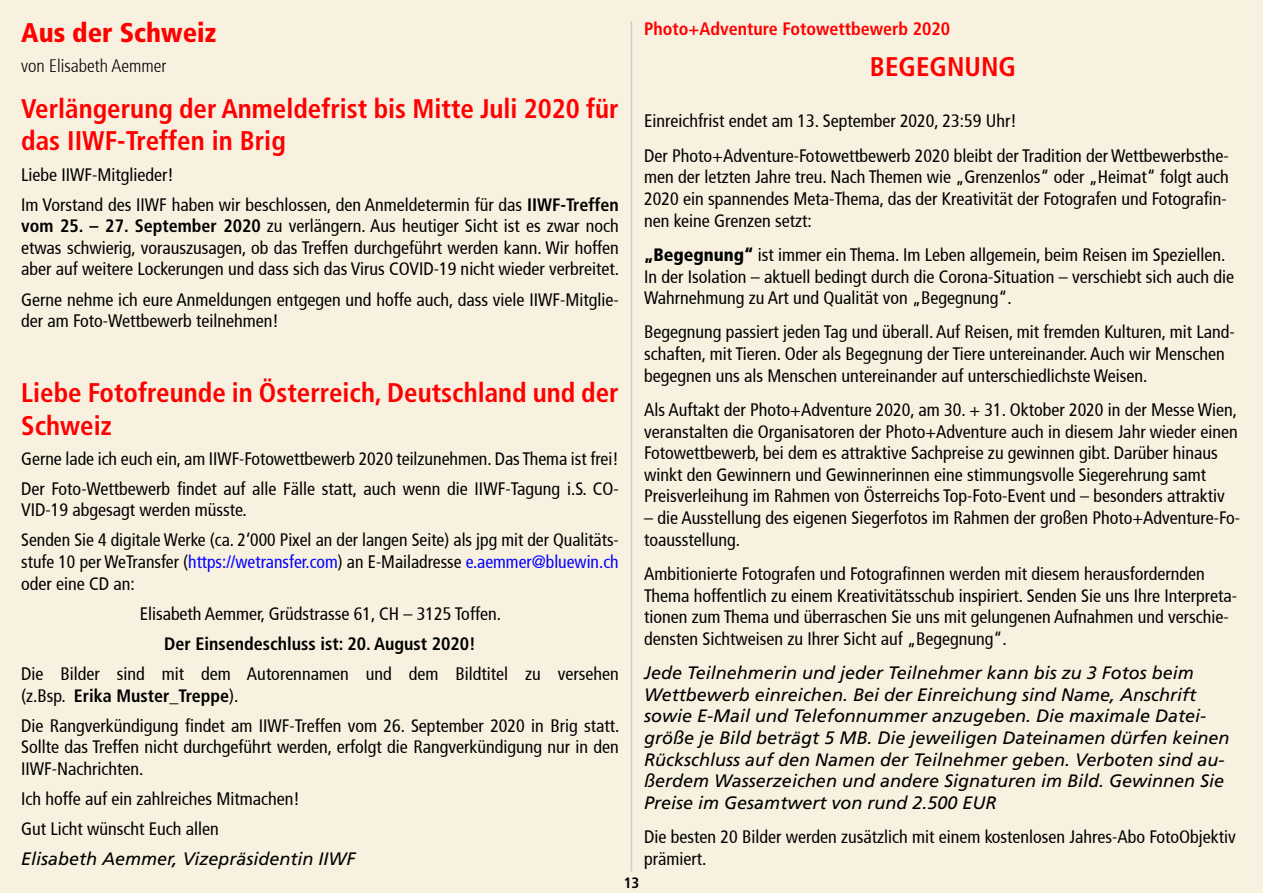
<style>
.page{position:relative;width:1263px;height:893px;background:#f8f1e0}
.page>*{position:absolute;margin:0;border:0;box-sizing:border-box;transform-origin:0 0}
.t1{font:700 condensed 27px/32.4px "Frutiger";color:#f00}
.t2{font:900 condensed 27px "Frutiger";color:#f00}
.t3{font:condensed 18px/21.6px "Frutiger";color:#000}
.t4{font:italic 18px/21.6px "Frutiger";color:#000}
.t5{font:700 condensed 18px "Frutiger";color:#000}
.t6{font:700 condensed 18px "Frutiger";color:#f00}
.t7{font:300 condensed 18px "Frutiger";color:#000}
.t8{font:700 condensed 15px "Frutiger";color:#000}
.s1{font-weight:700}
.s2{color:#00f}
.s3{font-weight:900}
</style>
<div class="page">
<hr style="left:631px;top:21px;width:1px;height:851px;background:#ccc">
<h1 class="t2" style="left:21px;top:16px;width:197px">Aus der Schweiz</h1>
<p class="t7" style="left:21px;top:55px;width:147px">von Elisabeth Aemmer</p>
<h1 class="t1" style="left:21px;top:93px;width:599px">Verlängerung der Anmeldefrist bis Mitte Juli 2020 für das IIWF-Treffen in Brig</h1>
<p class="t3" style="left:21px;top:159px;width:599px;line-height:30.2px">Liebe IIWF-Mitglieder!<br>Im Vorstand des IIWF haben wir beschlossen, den Anmeldetermin für das <span class="s1">IIWF-Treffen</span></p>
<p class="t3" style="left:21px;top:215px;width:599px;text-align:justify"><span class="s1">vom 25. – 27. September 2020</span> zu verlängern. Aus heutiger Sicht ist es zwar noch etwas schwierig, vorauszusagen, ob das Treffen durchgeführt werden kann. Wir hoffen aber auf weitere Lockerungen und dass sich das Virus COVID-19 nicht wieder verbreitet.</p>
<p class="t3" style="left:21px;top:289px;width:599px">Gerne nehme ich eure Anmeldungen entgegen und hoffe auch, dass viele IIWF-Mitglie&shy;der am Foto-Wettbewerb teilnehmen!</p>
<h1 class="t1" style="left:21px;top:377px;width:599px">Liebe Fotofreunde in Österreich, Deutschland und der<br>Schweiz</h1>
<p class="t3" style="left:21px;top:443px;width:599px;line-height:30.2px">Gerne lade ich euch ein, am IIWF-Fotowettbewerb 2020 teilzunehmen. Das Thema ist frei!<br>Der Foto-Wettbewerb findet auf alle Fälle statt, auch wenn die IIWF-Tagung i.S. CO-</p>
<p class="t3" style="left:21px;top:495px;width:599px;line-height:30.2px">VID-19 abgesagt werden müsste.<br>Senden Sie 4 digitale Werke (ca. 2‘000 Pixel an der langen Seite) als jpg mit der Qualitäts-</p>
<p class="t3" style="left:21px;top:551px;width:599px">stufe 10 per WeTransfer (<span class="s2">https://wetransfer.com</span>) an E-Mailadresse <span class="s2">e.aemmer@bluewin.ch </span>oder eine CD an:</p>
<p class="t3" style="left:140px;top:603px;width:363px">Elisabeth Aemmer, Grüdstrasse 61, CH – 3125 Toffen.</p>
<p class="t5" style="left:164px;top:633px;width:313px">Der Einsendeschluss ist: 20. August 2020!</p>
<p class="t3" style="left:21px;top:663px;width:599px">Die Bilder sind mit dem Autorennamen und dem Bildtitel zu versehen (z.Bsp. <span class="s1">Erika Muster_Treppe</span>).</p>
<p class="t3" style="left:21px;top:715px;width:600px;text-align:justify">Die Rangverkündigung findet am IIWF-Treffen vom 26. September 2020 in Brig statt.<br>Sollte das Treffen nicht durchgeführt werden, erfolgt die Rangverkündigung nur in den IIWF-Nachrichten.</p>
<p class="t3" style="left:21px;top:784px;width:280px;line-height:30.2px">Ich hoffe auf ein zahlreiches Mitmachen!<br>Gut Licht wünscht Euch allen</p>
<p class="t4" style="left:21px;top:848px;width:336px">Elisabeth Aemmer, Vizepräsidentin IIWF</p>
<p class="t6" style="left:644px;top:18px;width:308px">Photo+Adventure Fotowettbewerb 2020</p>
<h1 class="t1" style="left:870px;top:50px;width:147px">BEGEGNUNG</h1>
<p class="t3" style="left:644px;top:104px;width:586px;line-height:34.3px">Einreichfrist endet am 13. September 2020, 23:59 Uhr!<br>Der Photo+Adventure-Fotowettbewerb 2020 bleibt der Tradition der Wettbewerbsthe-</p>
<p class="t3" style="left:644px;top:166px;width:586px;text-align:justify">men der letzten Jahre treu. Nach Themen wie „Grenzenlos“ oder „Heimat“ folgt auch 2020 ein spannendes Meta-Thema, das der Kreativität der Fotografen und Fotografin&shy;nen keine Grenzen setzt:</p>
<p class="t3" style="left:644px;top:244px;width:591px"><span class="s3">„Begegnung“</span> ist immer ein Thema. Im Leben allgemein, beim Reisen im Speziellen.<br>In der Isolation – aktuell bedingt durch die Corona-Situation – verschiebt sich auch die<br>Wahrnehmung zu Art und Qualität von „Begegnung“.</p>
<p class="t3" style="left:644px;top:322px;width:592px">Begegnung passiert jeden Tag und überall. Auf Reisen, mit fremden Kulturen, mit Land&shy;schaften, mit Tieren. Oder als Begegnung der Tiere untereinander. Auch wir Menschen begegnen uns als Menschen untereinander auf unterschiedlichste Weisen.</p>
<p class="t3" style="left:644px;top:399px;width:595px">Als Auftakt der Photo+Adventure 2020, am 30. + 31. Oktober 2020 in der Messe Wien, veranstalten die Organisatoren der Photo+Adventure auch in diesem Jahr wieder einen Fotowettbewerb, bei dem es attraktive Sachpreise zu gewinnen gibt. Darüber hinaus winkt den Gewinnern und Gewinnerinnen eine stimmungsvolle Siegerehrung samt Preisverleihung im Rahmen von Österreichs Top-Foto-Event und – besonders attraktiv</p>
<p class="t3" style="left:644px;top:507px;width:597px">– die Ausstellung des eigenen Siegerfotos im Rahmen der großen Photo+Adventure-Fo&shy;toausstellung.</p>
<p class="t3" style="left:644px;top:563px;width:594px">Ambitionierte Fotografen und Fotografinnen werden mit diesem herausfordernden Thema hoffentlich zu einem Kreativitätsschub inspiriert. Senden Sie uns Ihre Interpreta&shy;tionen zum Thema und überraschen Sie uns mit gelungenen Aufnahmen und verschie&shy;densten Sichtweisen zu Ihrer Sicht auf „Begegnung“.</p>
<p class="t4" style="left:644px;top:662px;width:587px">Jede Teilnehmerin und jeder Teilnehmer kann bis zu 3 Fotos beim Wettbewerb einreichen. Bei der Einreichung sind Name, Anschrift sowie E-Mail und Telefonnummer anzugeben. Die maximale Datei&shy;größe je Bild beträgt 5 MB. Die jeweiligen Dateinamen dürfen keinen Rückschluss auf den Namen der Teilnehmer geben. Verboten sind au&shy;ßerdem Wasserzeichen und andere Signaturen im Bild. Gewinnen Sie Preise im Gesamtwert von rund 2.500 EUR</p>
<p class="t3" style="left:644px;top:826px;width:593px">Die besten 20 Bilder werden zusätzlich mit einem kostenlosen Jahres-Abo FotoObjektiv prämiert.</p>
<p class="t8" style="left:624px;top:874px;width:17px">13</p>
</div>
